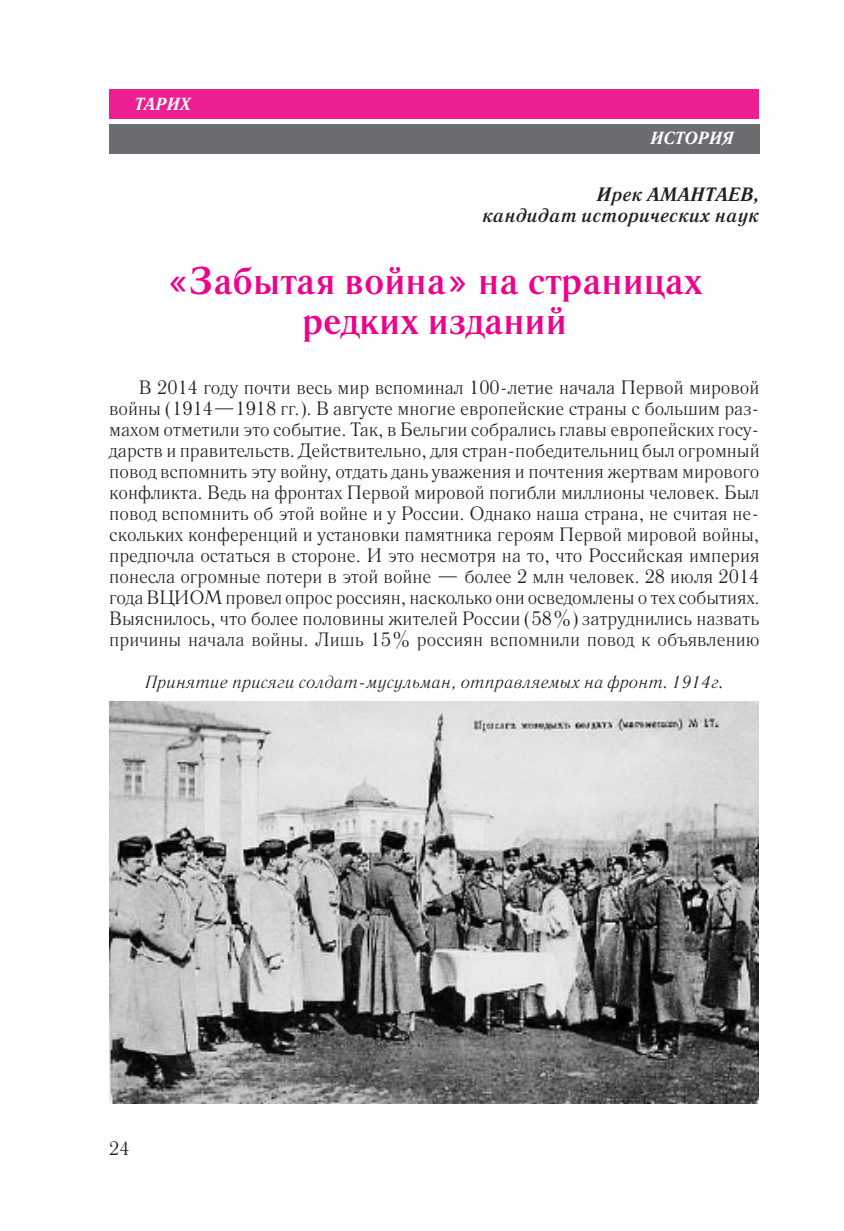
<style>
.page{position:relative;width:844px;height:1231px;background:#fff}
.page>*{position:absolute;margin:0;border:0;box-sizing:border-box;transform-origin:0 0}
.Заголовок_22{font:700 38.5px/40.2px "Literaturnaya ITT";color:#ed028c;text-align:center}
.Основной_текст{font:19.25px/21px "Literaturnaya ITT";color:#231f20;text-align:justify}
.текст_рус__автор{font:italic 700 19.25px "Literaturnaya ITT";color:#231f20}
.под_фото{font:italic 17.5px "Literaturnaya ITT";color:#231f20}
.t1{font:italic 700 17.5px "Literaturnaya ITT";letter-spacing:-.015em;color:#fff}
</style>
<div class="page">
<div style="left:109px;top:89px;width:649px;height:30px;background:#ed1e91"></div>
<div style="left:109px;top:124px;width:650px;height:30px;background:#6c6d70"></div>
<img style="left:109px;top:701px;width:649px;height:402px">
<p class="t1" style="left:134px;top:94px;width:58px">ТАРИХ</p>
<p class="t1" style="left:650px;top:127px;width:85px">ИСТОРИЯ</p>
<p class="текст_рус__автор" style="left:596px;top:183px;width:164px">Ирек АМАНТАЕВ,</p>
<p class="текст_рус__автор" style="left:482px;top:204px;width:279px">кандидат исторических наук</p>
<p class="Заголовок_22" style="left:166px;top:260px;width:537px">«Забытая война» на страницах редких изданий</p>
<p class="Основной_текст" style="left:109px;top:376px;width:652px;text-indent:30px">В 2014 году почти весь мир вспоминал 100-летие начала Первой мировой войны (1914—1918 гг.). В августе многие европейские страны с большим раз&shy;махом отметили это событие. Так, в Бельгии собрались главы европейских госу&shy;дарств и правительств. Действительно, для стран-победительниц был огромный повод вспомнить эту войну, отдать дань уважения и почтения жертвам мирового конфликта. Ведь на фронтах Первой мировой погибли миллионы человек. Был повод вспомнить об этой войне и у России. Однако наша страна, не считая не&shy;скольких конференций и установки памятника героям Первой мировой войны, предпочла остаться в стороне. И это несмотря на то, что Российская империя понесла огромные потери в этой войне — более 2 млн человек. 28 июля 2014 года ВЦИОМ провел опрос россиян, насколько они осведомлены о тех событиях.<br>Выяснилось, что более половины жителей России (58%) затруднились назвать причины начала войны. Лишь 15% россиян вспомнили повод к объявлению</p>
<p class="под_фото" style="left:145px;top:672px;width:579px">Принятие присяги солдат-мусульман, отправляемых на фронт. 1914г.</p>
<p class="Основной_текст" style="left:109px;top:1138px;width:22px">24</p>
</div>
